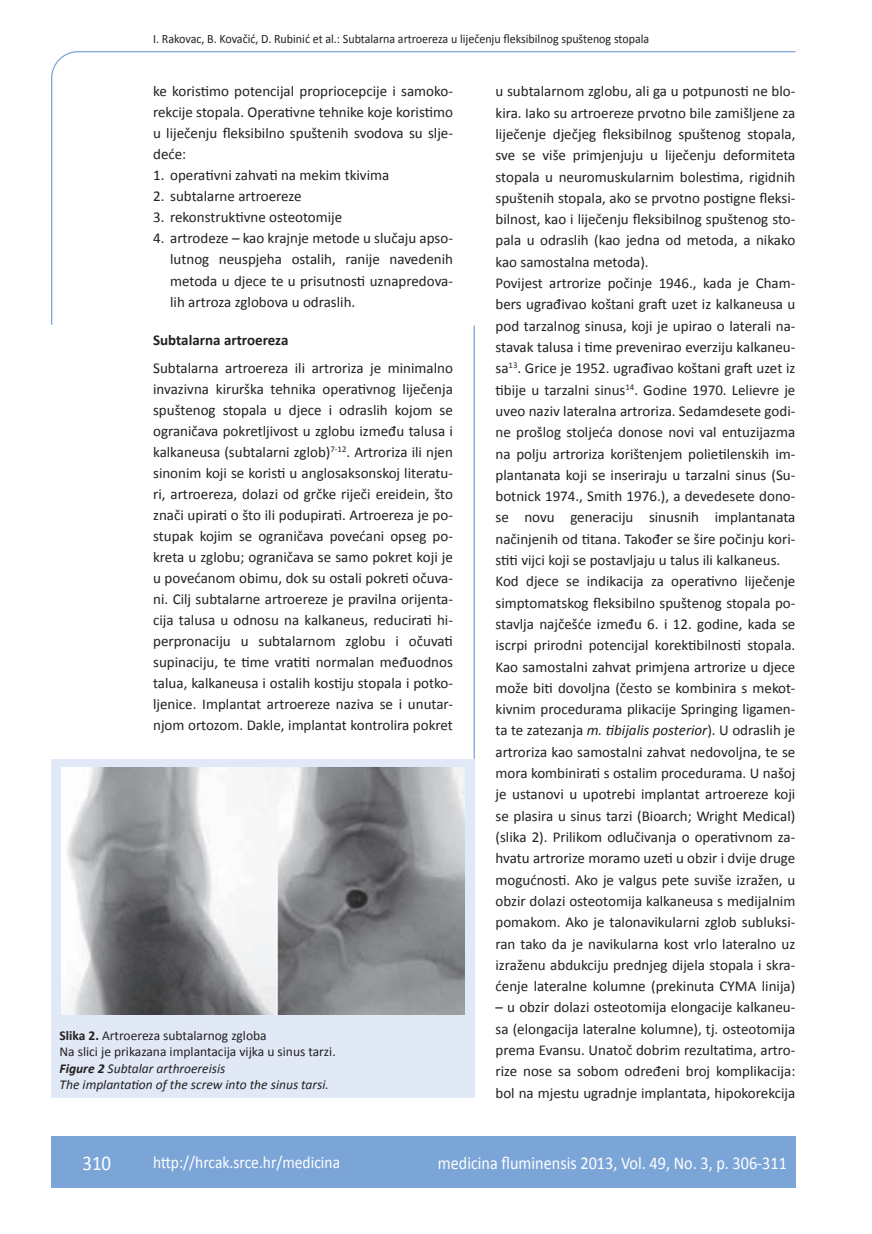
<style>
.page{position:relative;width:872px;height:1234px;background:#fff}
.page>*{position:absolute;margin:0;border:0;box-sizing:border-box;transform-origin:0 0}
.t1{font:21px "Calibri";color:#fff;scale:.9 1}
.t2{font:18px "Calibri";color:#fff;scale:.9 1}
.t3{font:17.25px "Calibri";color:#fff;scale:.9 1}
.t4{font:15px/21.3px "Calibri";color:#231f20;text-align:justify}
.t5{font:700 15px "Calibri";color:#231f20}
.t6{font:13.5px/16.5px "Calibri";color:#231f20}
.t7{font:12.75px "Calibri";color:#231f20;scale:.94 1}
.s1{font-weight:700}
.s2{font-weight:700;font-style:italic}
.s3{font-style:italic}
</style>
<div class="page">
<svg style="left:51px;top:51px;width:745px;height:274px"></svg>
<hr style="left:473px;top:325px;width:2px;height:433px;background:#7ca5d7">
<div style="left:51px;top:1135px;width:744px;height:51px;background:#7ca5d7"></div>
<div style="left:51px;top:759px;width:423px;height:338px;background:#e1e9f6"></div>
<img style="left:61px;top:767px;width:403px;height:247px">
<p class="t7" style="left:153px;top:30px;width:529px">I. Rakovac, B. Kovačić, D. Rubinić et al.: Subtalarna artroereza u liječenju fleksibilnog spuštenog stopala</p>
<p class="t4" style="left:153px;top:80px;width:301px">ke koristimo potencijal propriocepcije i samoko&shy;rekcije stopala. Operativne tehnike koje koristimo u liječenju fleksibilno spuštenih svodova su slje&shy;deće:</p>
<p class="t4" style="left:153px;top:164px;width:238px">1. operativni zahvati na mekim tkivima</p>
<p class="t4" style="left:153px;top:185px;width:150px">2. subtalarne artroereze</p>
<p class="t4" style="left:153px;top:206px;width:191px">3. rekonstruktivne osteotomije</p>
<p class="t4" style="left:170px;top:227px;width:284px;text-indent:-17px">4. artrodeze – kao krajnje metode u slučaju apso&shy;lutnog neuspjeha ostalih, ranije navedenih metoda u djece te u prisutnosti uznapredova&shy;lih artroza zglobova u odraslih.</p>
<p class="t5" style="left:153px;top:330px;width:137px">Subtalarna artroereza</p>
<p class="t4" style="left:153px;top:356px;width:301px">Subtalarna artroereza ili artroriza je minimalno invazivna kirurška tehnika operativnog liječenja spuštenog stopala u djece i odraslih kojom se ograničava pokretljivost u zglobu između talusa i kalkaneusa (subtalarni zglob)<sup>7-12</sup>. Artroriza ili njen sinonim koji se koristi u anglosaksonskoj literatu&shy;ri, artroereza, dolazi od grčke riječi ereidein, što znači upirati o što ili podupirati. Artroereza je po&shy;stupak kojim se ograničava povećani opseg po&shy;kreta u zglobu; ograničava se samo pokret koji je u povećanom obimu, dok su ostali pokreti očuva&shy;ni. Cilj subtalarne artroereze je pravilna orijenta&shy;cija talusa u odnosu na kalkaneus, reducirati hi&shy;perpronaciju u subtalarnom zglobu i očuvati supinaciju, te time vratiti normalan međuodnos talua, kalkaneusa i ostalih kostiju stopala i potko&shy;ljenice. Implantat artroereze naziva se i unutar&shy;njom ortozom. Dakle, implantat kontrolira pokret</p>
<p class="t6" style="left:60px;top:1025px;width:278px"><span class="s1">Slika 2.</span> Artroereza subtalarnog zgloba<br>Na slici je prikazana implantacija vijka u sinus tarzi.<br><span class="s2">Figure 2</span> <span class="s3">Subtalar arthroereisis<br>The implantation of the screw into the sinus tarsi.</span></p>
<p class="t4" style="left:495px;top:80px;width:301px;text-align:left">u subtalarnom zglobu, ali ga u potpunosti ne blo&shy;kira. Iako su artroereze prvotno bile zamišljene za liječenje dječjeg fleksibilnog spuštenog stopala, sve se više primjenjuju u liječenju deformiteta stopala u neuromuskularnim bolestima, rigidnih spuštenih stopala, ako se prvotno postigne fleksi&shy;bilnost, kao i liječenju fleksibilnog spuštenog sto&shy;pala u odraslih (kao jedna od metoda, a nikako kao samostalna metoda).<br>Povijest artrorize počinje 1946., kada je Cham&shy;bers ugrađivao koštani graft uzet iz kalkaneusa u pod tarzalnog sinusa, koji je upirao o laterali na&shy;stavak talusa i time prevenirao everziju kalkaneu&shy;sa<sup>13</sup>. Grice je 1952. ugrađivao koštani graft uzet iz tibije u tarzalni sinus<sup>14</sup>. Godine 1970. Lelievre je uveo naziv lateralna artroriza. Sedamdesete godi&shy;ne prošlog stoljeća donose novi val entuzijazma na polju artroriza korištenjem polietilenskih im&shy;plantanata koji se inseriraju u tarzalni sinus (Su&shy;botnick 1974., Smith 1976.), a devedesete dono&shy;se novu generaciju sinusnih implantanata načinjenih od titana. Također se šire počinju kori&shy;stiti vijci koji se postavljaju u talus ili kalkaneus.<br>Kod djece se indikacija za operativno liječenje simptomatskog fleksibilno spuštenog stopala po&shy;stavlja najčešće između 6. i 12. godine, kada se iscrpi prirodni potencijal korektibilnosti stopala.<br>Kao samostalni zahvat primjena artrorize u djece može biti dovoljna (često se kombinira s mekot&shy;kivnim procedurama plikacije Springing ligamen&shy;ta te zatezanja <span class="s3">m. tibijalis posterior</span>). U odraslih je artroriza kao samostalni zahvat nedovoljna, te se mora kombinirati s ostalim procedurama. U našoj je ustanovi u upotrebi implantat artroereze koji se plasira u sinus tarzi (Bioarch; Wright Medical) (slika 2). Prilikom odlučivanja o operativnom za&shy;hvatu artrorize moramo uzeti u obzir i dvije druge mogućnosti. Ako je valgus pete suviše izražen, u obzir dolazi osteotomija kalkaneusa s medijalnim pomakom. Ako je talonavikularni zglob subluksi&shy;ran tako da je navikularna kost vrlo lateralno uz izraženu abdukciju prednjeg dijela stopala i skra&shy;ćenje lateralne kolumne (prekinuta CYMA linija)</p>
<p class="t4" style="left:495px;top:995px;width:301px">– u obzir dolazi osteotomija elongacije kalkaneu&shy;sa (elongacija lateralne kolumne), tj. osteotomija prema Evansu. Unatoč dobrim rezultatima, artro&shy;rize nose sa sobom određeni broj komplikacija: bol na mjestu ugradnje implantata, hipokorekcija</p>
<h1 class="t1" style="left:82px;top:1149px;width:33px">310</h1>
<p class="t3" style="left:153px;top:1150px;width:209px">http://hrcak.srce.hr/medicina</p>
<p class="t2" style="left:438px;top:1151px;width:389px">medicina fluminensis 2013, Vol. 49, No. 3, p. 306-311</p>
</div>
